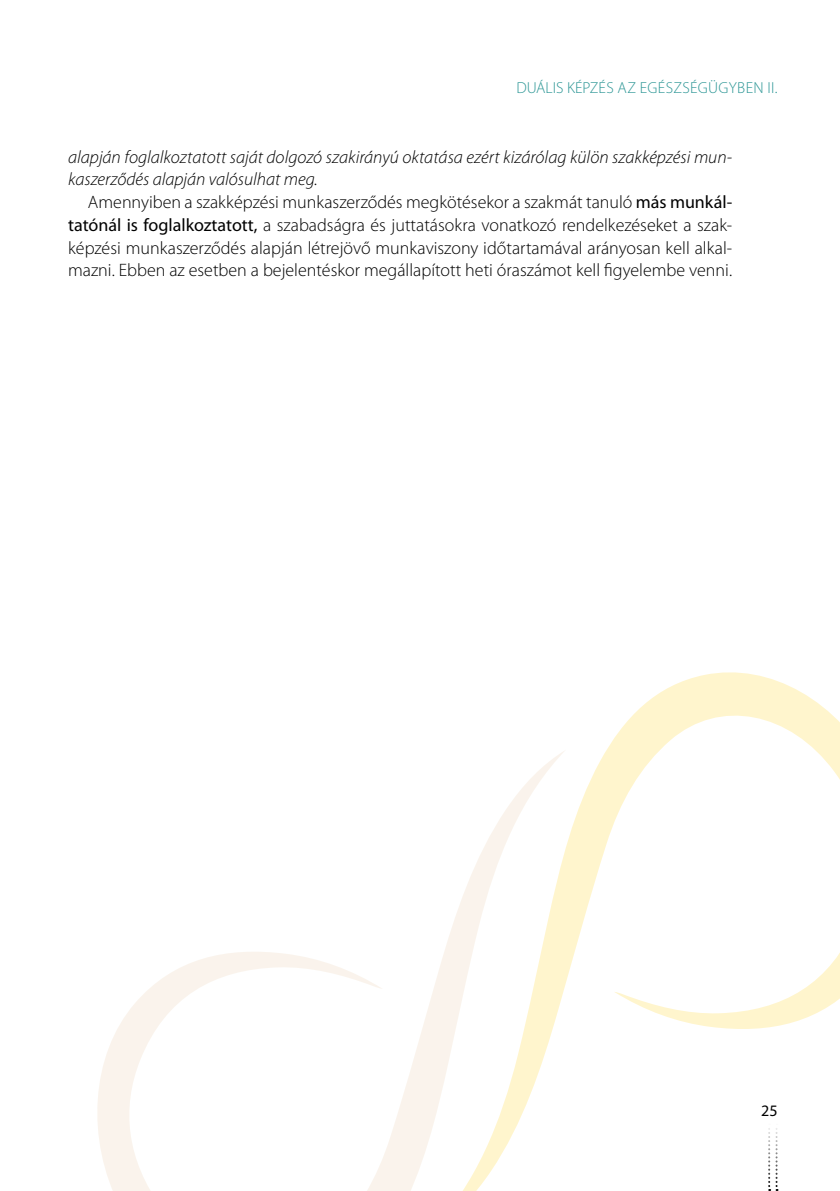
<style>
.page{position:relative;width:840px;height:1191px;background:#fff}
.page>*{position:absolute;margin:0;border:0;box-sizing:border-box;transform-origin:0 0}
.t1{font:300 18px/22.6px "Myriad Pro";color:#000;text-align:justify}
.t2{font:italic 300 18px/22.6px "Myriad Pro";color:#000}
.t3{font:300 16px "Myriad Pro";letter-spacing:.02em;color:#2e9796}
.t4{font:16px "Myriad Pro";color:#000}
.s1{font-weight:400}
</style>
<div class="page">
<svg style="left:566px;top:672px;width:273px;height:519px"></svg>
<svg style="left:97px;top:751px;width:469px;height:440px"></svg>
<p class="t3" style="left:516px;top:78px;width:262px">DUÁLIS KÉPZÉS AZ EGÉSZSÉGÜGYBEN II.</p>
<p class="t2" style="left:68px;top:146px;width:665px">alapján foglalkoztatott saját dolgozó szakirányú oktatása ezért kizárólag külön szakképzési mun&shy;kaszerződés alapján valósulhat meg.</p>
<p class="t1" style="left:68px;top:191px;width:665px;text-indent:20px">Amennyiben a szakképzési munkaszerződés megkötésekor a szakmát tanuló <span class="s1">más munkál&shy;tatónál is foglalkoztatott,</span> a szabadságra és juttatásokra vonatkozó rendelkezéseket a szak&shy;képzési munkaszerződés alapján létrejövő munkaviszony időtartamával arányosan kell alkal&shy;mazni. Ebben az esetben a bejelentéskor megállapított heti óraszámot kell figyelembe venni.</p>
<p class="t4" style="left:760px;top:1101px;width:18px">25</p>
</div>
